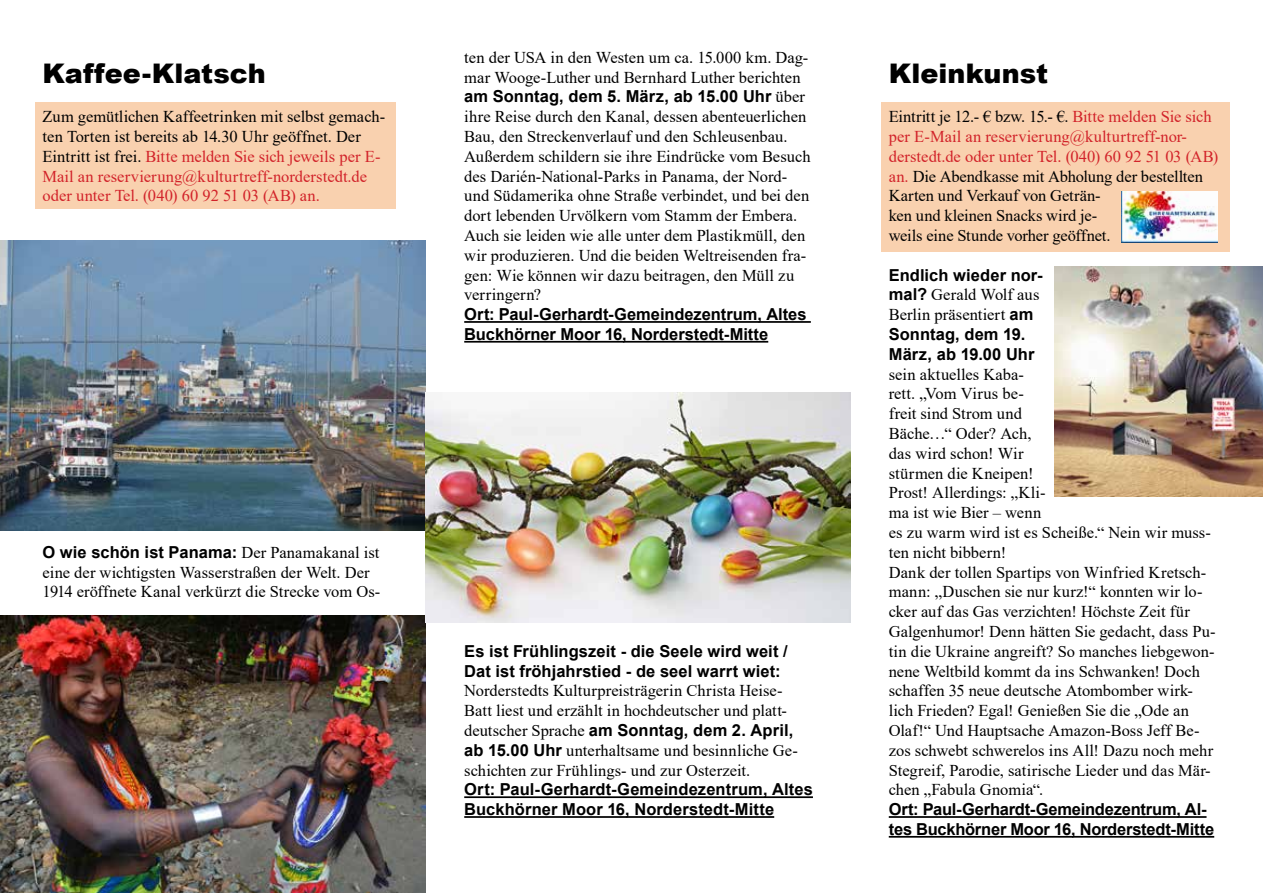
<style>
.page{position:relative;width:1263px;height:893px;background:#fff}
.page>*{position:absolute;margin:0;border:0;box-sizing:border-box;transform-origin:0 0}
.t1{font:900 27px "Arial";color:#000}
.t2{font:16.5px/19.8px "Times New Roman";color:#000}
.t3{font:700 16.5px/19.8px "Arial";color:#000}
.t4{font:16.5px/19.8px "Times New Roman";color:#d2232a}
.s1{color:#000}
.s2{font-family:"Times New Roman";font-weight:400}
.s3{font-family:"Arial";font-weight:700}
.s4{color:#d2232a}
</style>
<div class="page">
<div style="left:36px;top:102px;width:360px;height:107px;background:#f9d1af"></div>
<div style="left:881px;top:102px;width:348px;height:150px;background:#f9d1af"></div>
<img style="left:1122px;top:191px;width:96px;height:52px">
<hr style="left:464px;top:321px;width:347px;height:2px;background:#000">
<hr style="left:464px;top:341px;width:304px;height:2px;background:#000">
<hr style="left:464px;top:796px;width:349px;height:2px;background:#000">
<hr style="left:464px;top:816px;width:310px;height:2px;background:#000">
<hr style="left:889px;top:816px;width:317px;height:2px;background:#000">
<hr style="left:889px;top:836px;width:325px;height:2px;background:#000">
<img style="left:1054px;top:267px;width:209px;height:230px">
<img style="left:0;top:616px;width:425px;height:277px">
<img style="left:0;top:240px;width:425px;height:290px">
<img style="left:425px;top:392px;width:425px;height:230px">
<h1 class="t1" style="left:43px;top:53px;width:225px">Kaffee-Klatsch</h1>
<p class="t4" style="left:43px;top:106px;width:344px"><span class="s1">Zum gemütlichen Kaffeetrinken mit selbst gemach&shy;ten Torten ist bereits ab 14.30 Uhr geöffnet. Der Eintritt ist frei.</span> Bitte melden Sie sich jeweils per E-Mail an reservierung@kulturtreff-norderstedt.de oder unter Tel. (040) 60 92 51 03 (AB) an.</p>
<p class="t3" style="left:43px;top:542px;width:338px">O wie schön ist Panama: <span class="s2">Der Panamakanal ist</span></p>
<p class="t2" style="left:43px;top:562px;width:339px">eine der wichtigsten Wasserstraßen der Welt. Der<br>1914 eröffnete Kanal verkürzt die Strecke vom Os-</p>
<p class="t2" style="left:464px;top:47px;width:345px">ten der USA in den Westen um ca. 15.000 km. Dag&shy;mar Wooge-Luther und Bernhard Luther berichten</p>
<p class="t3" style="left:464px;top:87px;width:342px">am Sonntag, dem 5. März, ab 15.00 Uhr <span class="s2">über</span></p>
<p class="t2" style="left:464px;top:106px;width:348px">ihre Reise durch den Kanal, dessen abenteuerlichen Bau, den Streckenverlauf und den Schleusenbau.<br>Außerdem schildern sie ihre Eindrücke vom Besuch des Darién-National-Parks in Panama, der Nord&shy;und Südamerika ohne Straße verbindet, und bei den dort lebenden Urvölkern vom Stamm der Embera.<br>Auch sie leiden wie alle unter dem Plastikmüll, den wir produzieren. Und die beiden Weltreisenden fra&shy;gen: Wie können wir dazu beitragen, den Müll zu verringern?</p>
<p class="t3" style="left:464px;top:305px;width:344px">Ort: Paul-Gerhardt-Gemeindezentrum, Altes<br>Buckhörner Moor 16, Norderstedt-Mitte</p>
<p class="t3" style="left:464px;top:641px;width:325px">Es ist Frühlingszeit - die Seele wird weit /<br>Dat ist fröhjahrstied - de seel warrt wiet:</p>
<p class="t2" style="left:464px;top:680px;width:324px">Norderstedts Kulturpreisträgerin Christa Heise-<br>Batt liest und erzählt in hochdeutscher und platt-</p>
<p class="t3" style="left:464px;top:720px;width:331px"><span class="s2">deutscher Sprache</span> am Sonntag, dem 2. April,</p>
<p class="t2" style="left:464px;top:740px;width:335px"><span class="s3">ab 15.00 Uhr</span> unterhaltsame und besinnliche Ge&shy;schichten zur Frühlings- und zur Osterzeit.</p>
<p class="t3" style="left:464px;top:780px;width:350px">Ort: Paul-Gerhardt-Gemeindezentrum, Altes<br>Buckhörner Moor 16, Norderstedt-Mitte</p>
<h1 class="t1" style="left:889px;top:53px;width:161px">Kleinkunst</h1>
<p class="t2" style="left:889px;top:106px;width:331px">Eintritt je 12.- € bzw. 15.- €. <span class="s4">Bitte melden Sie sich per E-Mail an reservierung@kulturtreff-nor&shy;derstedt.de oder unter Tel. (040) 60 92 51 03 (AB) an.</span> Die Abendkasse mit Abholung der bestellten Karten und Verkauf von Geträn-<br>ken und kleinen Snacks wird je-<br>weils eine Stunde vorher geöffnet.</p>
<p class="t3" style="left:889px;top:265px;width:155px">Endlich wieder nor-</p>
<p class="t2" style="left:889px;top:284px;width:152px"><span class="s3">mal?</span> Gerald Wolf aus<br>Berlin präsentiert <span class="s3">am</span></p>
<p class="t3" style="left:889px;top:324px;width:147px">Sonntag, dem 19.<br>März, ab 19.00 Uhr</p>
<p class="t2" style="left:889px;top:364px;width:328px">sein aktuelles Kaba-<br>rett. „Vom Virus be-<br>freit sind Strom und<br>Bäche…“ Oder? Ach,<br>das wird schon! Wir<br>stürmen die Kneipen!<br>Prost! Allerdings: „Kli-<br>ma ist wie Bier – wenn<br>es zu warm wird ist es Scheiße.“ Nein wir muss&shy;ten nicht bibbern!<br>Dank der tollen Spartips von Winfried Kretsch&shy;mann: „Duschen sie nur kurz!“ konnten wir lo&shy;cker auf das Gas verzichten! Höchste Zeit für Galgenhumor! Denn hätten Sie gedacht, dass Pu&shy;tin die Ukraine angreift? So manches liebgewon&shy;nene Weltbild kommt da ins Schwanken! Doch schaffen 35 neue deutsche Atombomber wirk&shy;lich Frieden? Egal! Genießen Sie die „Ode an Olaf!“ Und Hauptsache Amazon-Boss Jeff Be&shy;zos schwebt schwerelos ins All! Dazu noch mehr Stegreif, Parodie, satirische Lieder und das Mär&shy;chen „Fabula Gnomia“.</p>
<p class="t3" style="left:889px;top:800px;width:327px">Ort: Paul-Gerhardt-Gemeindezentrum, Al&shy;tes Buckhörner Moor 16, Norderstedt-Mitte</p>
</div>
